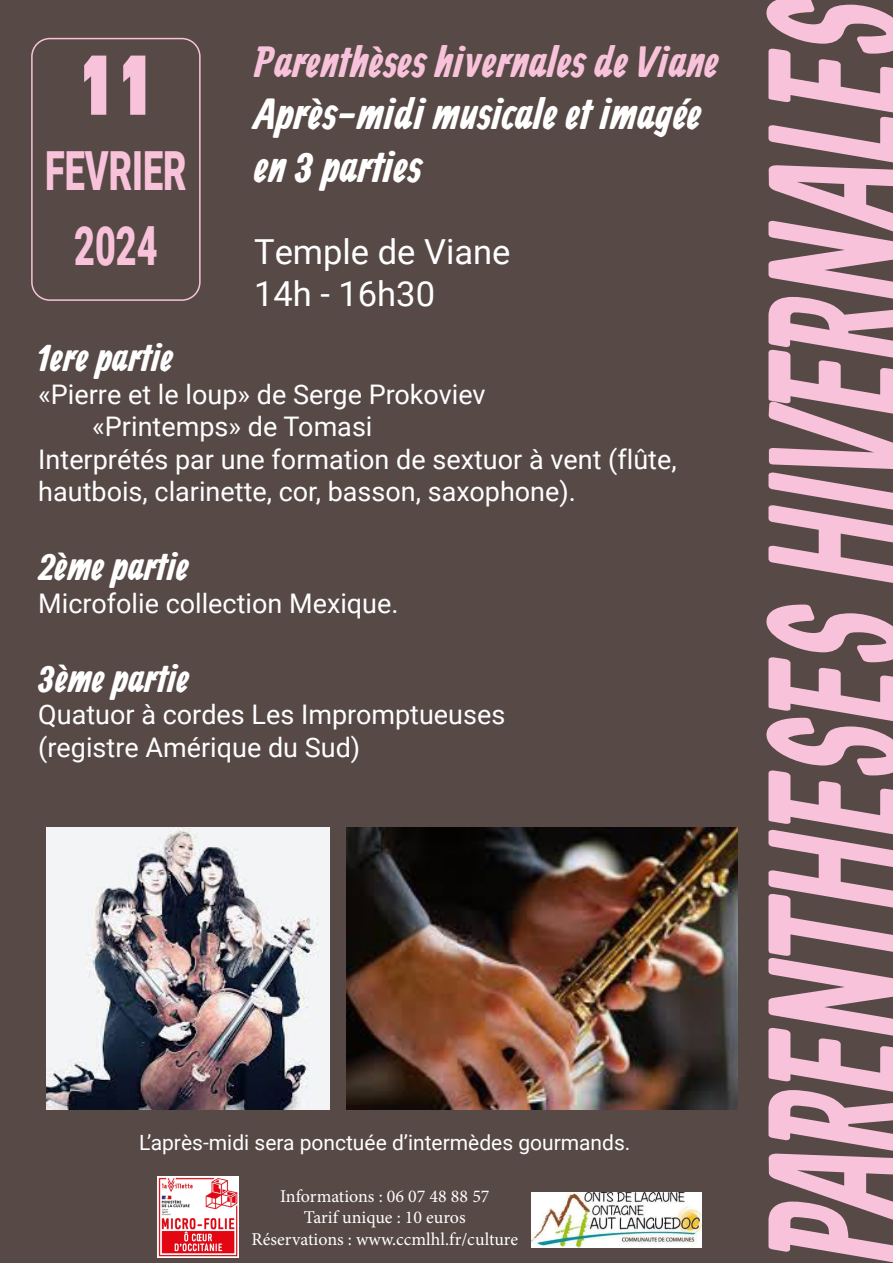
<style>
.page{position:relative;width:893px;height:1263px;background:#574946}
.page>*{position:absolute;margin:0;border:0;box-sizing:border-box;transform-origin:0 0}
.t1{font:700 189px "Allan";color:#f8c3da;scale:.67 1}
.t2{font:83.25px "Antique Olive Compact";color:#f8c3da;scale:.67 1}
.t3{font:900 54px "Roboto";color:#f8c3da;scale:.67 1}
.t4{font:700 43.5px "Allan";color:#fff}
.t5{font:700 43.5px "Allan";color:#f8c3da}
.t6{font:700 39px "Allan";color:#fff}
.t7{font:34.5px "Roboto";color:#fff}
.t8{font:27px/32.4px "Roboto";color:#fff}
.t9{font:21px "Roboto";color:#fff}
.t10{font:18px "Minion Pro";color:#fff}
</style>
<div class="page">
<div style="left:31px;top:38px;width:170px;height:263px;border:2px solid #f8c3da;border-radius:18px"></div>
<img style="left:47px;top:827px;width:283px;height:283px">
<img style="left:347px;top:827px;width:391px;height:283px">
<img style="left:157px;top:1177px;width:81px;height:81px">
<img style="left:531px;top:1192px;width:170px;height:55px">
<p class="t2" style="left:77px;top:33px;width:118px">11</p>
<p class="t3" style="left:45px;top:133px;width:213px">FEVRIER</p>
<p class="t3" style="left:74px;top:208px;width:126px">2024</p>
<p class="t5" style="left:254px;top:38px;width:466px">Parenthèses hivernales de Viane</p>
<p class="t4" style="left:254px;top:90px;width:449px">Après-midi musicale et imagée</p>
<p class="t4" style="left:254px;top:142px;width:170px">en 3 parties</p>
<p class="t7" style="left:254px;top:228px;width:258px">Temple de Viane</p>
<p class="t7" style="left:254px;top:269px;width:182px">14h - 16h30</p>
<p class="t6" style="left:38px;top:336px;width:136px">1ere partie</p>
<p class="t8" style="left:38px;top:377px;width:449px">«Pierre et le loup» de Serge Prokoviev</p>
<p class="t8" style="left:92px;top:409px;width:282px">«Printemps» de Tomasi</p>
<p class="t8" style="left:38px;top:442px;width:640px">Interprétés par une formation de sextuor à vent (flûte, hautbois, clarinette, cor, basson, saxophone).</p>
<p class="t6" style="left:38px;top:545px;width:152px">2ème partie</p>
<p class="t8" style="left:38px;top:586px;width:362px">Microfolie collection Mexique.</p>
<p class="t6" style="left:38px;top:657px;width:153px">3ème partie</p>
<p class="t8" style="left:38px;top:697px;width:468px">Quatuor à cordes Les Impromptueuses</p>
<p class="t8" style="left:38px;top:730px;width:324px">(registre Amérique du Sud)</p>
<p class="t9" style="left:139px;top:1128px;width:493px">L’après-midi sera ponctuée d’intermèdes gourmands.</p>
<p class="t10" style="left:280px;top:1184px;width:211px">Informations : 06 07 48 88 57</p>
<p class="t10" style="left:304px;top:1205px;width:163px">Tarif unique : 10 euros</p>
<p class="t10" style="left:252px;top:1227px;width:268px">Réservations : www.ccmlhl.fr/culture</p>
<p class="t1" style="left:731px;top:1262px;width:1891px;rotate:-90deg">PARENTHESES HIVERNALES</p>
</div>
